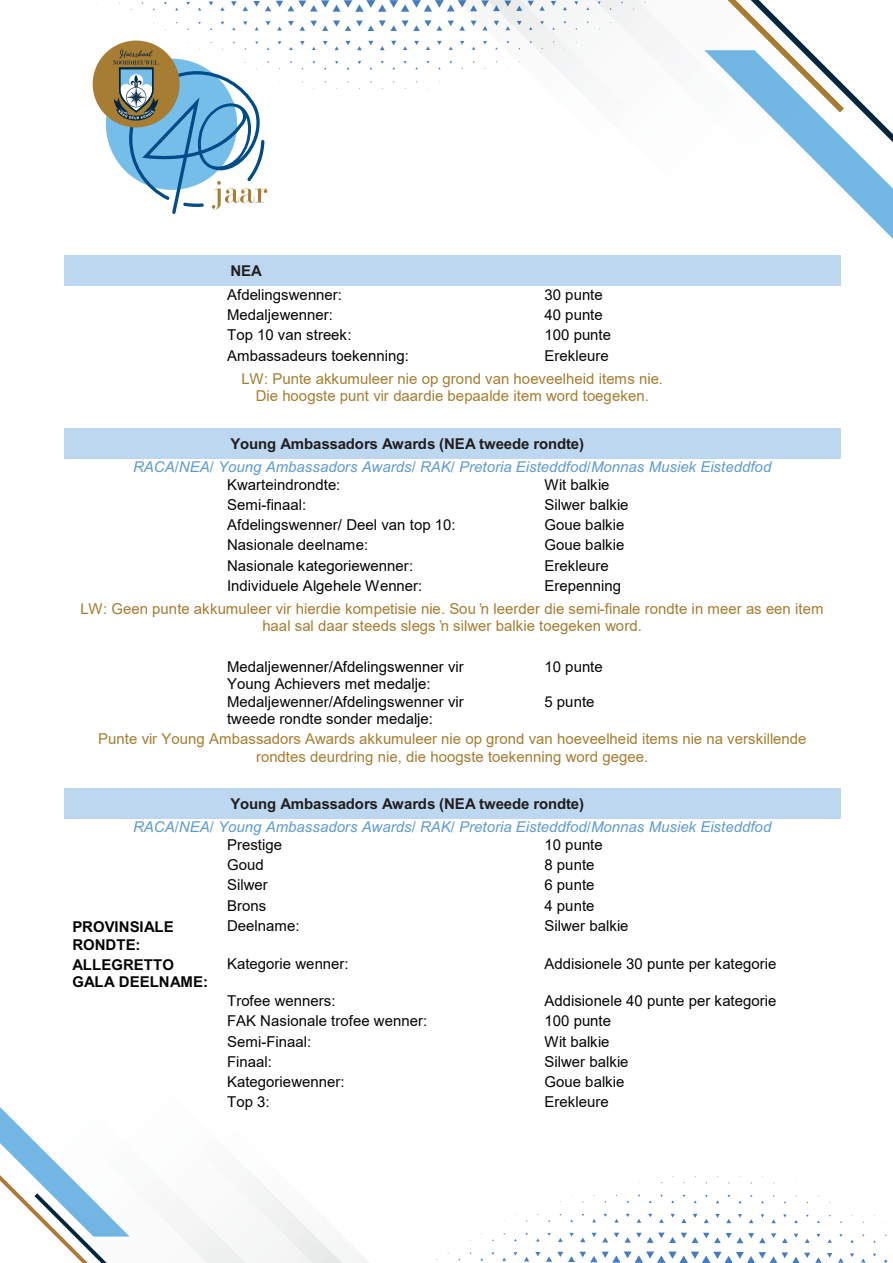
<style>
.page{position:relative;width:893px;height:1263px;background:#fff}
.page>*{position:absolute;margin:0;border:0;box-sizing:border-box;transform-origin:0 0}
.t1{font:15px/17.2px "Arial";color:#040503}
.t2{font:15px/17.1px "Arial";color:#a67c30;text-align:center}
.t3{font:italic 15px "Arial";color:#5d9ad2}
.t4{font:700 15px "Arial";letter-spacing:-.01em;color:#211d1e}
.t5{font:700 15px/17.2px "Arial";letter-spacing:.005em;color:#040503}
</style>
<div class="page">
<svg style="left:368px;top:41px;width:5px;height:4px"></svg>
<svg style="left:357px;top:46px;width:5px;height:4px"></svg>
<svg style="left:345px;top:41px;width:6px;height:4px"></svg>
<svg style="left:323px;top:41px;width:5px;height:4px"></svg>
<svg style="left:300px;top:41px;width:5px;height:4px"></svg>
<svg style="left:300px;top:20px;width:74px;height:11px"></svg>
<svg style="left:288px;top:21px;width:6px;height:5px"></svg>
<svg style="left:277px;top:27px;width:5px;height:4px"></svg>
<svg style="left:266px;top:21px;width:5px;height:4px"></svg>
<svg style="left:243px;top:21px;width:4px;height:4px"></svg>
<svg style="left:243px;top:0;width:133px;height:12px"></svg>
<svg style="left:231px;top:1px;width:6px;height:5px"></svg>
<svg style="left:220px;top:7px;width:5px;height:4px"></svg>
<svg style="left:209px;top:2px;width:4px;height:4px"></svg>
<svg style="left:524px;top:1257px;width:5px;height:4px"></svg>
<svg style="left:535px;top:1252px;width:5px;height:4px"></svg>
<svg style="left:558px;top:1238px;width:5px;height:4px"></svg>
<svg style="left:569px;top:1233px;width:5px;height:4px"></svg>
<svg style="left:580px;top:1237px;width:5px;height:5px"></svg>
<svg style="left:591px;top:1233px;width:17px;height:9px"></svg>
<svg style="left:637px;top:1219px;width:4px;height:4px"></svg>
<svg style="left:659px;top:1219px;width:5px;height:4px"></svg>
<svg style="left:681px;top:1218px;width:5px;height:5px"></svg>
<svg style="left:693px;top:1214px;width:4px;height:4px"></svg>
<svg style="left:546px;top:1251px;width:153px;height:12px"></svg>
<svg style="left:704px;top:1219px;width:5px;height:4px"></svg>
<svg style="left:715px;top:1214px;width:5px;height:4px"></svg>
<svg style="left:726px;top:1219px;width:5px;height:4px"></svg>
<svg style="left:738px;top:1214px;width:4px;height:4px"></svg>
<svg style="left:749px;top:1219px;width:4px;height:4px"></svg>
<svg style="left:771px;top:1219px;width:5px;height:4px"></svg>
<svg style="left:614px;top:1232px;width:162px;height:11px"></svg>
<svg style="left:782px;top:1238px;width:6px;height:5px"></svg>
<svg style="left:794px;top:1233px;width:4px;height:4px"></svg>
<svg style="left:805px;top:1239px;width:5px;height:4px"></svg>
<svg style="left:827px;top:1239px;width:5px;height:4px"></svg>
<svg style="left:702px;top:1252px;width:130px;height:11px"></svg>
<svg style="left:838px;top:1258px;width:6px;height:5px"></svg>
<svg style="left:850px;top:1253px;width:4px;height:4px"></svg>
<svg style="left:378px;top:0;width:65px;height:102px"></svg>
<svg style="left:443px;top:0;width:213px;height:89px"></svg>
<svg style="left:180px;top:1181px;width:189px;height:82px"></svg>
<svg style="left:704px;top:0;width:189px;height:239px"></svg>
<div style="left:93px;top:41px;width:87px;height:86px;background:#a77c33;border-radius:50%"></div>
<svg style="left:113px;top:42px;width:156px;height:172px"></svg>
<svg style="left:0;top:1107px;width:130px;height:156px"></svg>
<div style="left:64px;top:256px;width:155px;height:30px;background:#bcd7ef"></div>
<div style="left:219px;top:256px;width:621px;height:30px;background:#bcd7ef"></div>
<div style="left:64px;top:428px;width:155px;height:30px;background:#bcd7ef"></div>
<div style="left:219px;top:428px;width:621px;height:30px;background:#bcd7ef"></div>
<div style="left:64px;top:788px;width:155px;height:30px;background:#bcd7ef"></div>
<div style="left:219px;top:788px;width:621px;height:30px;background:#bcd7ef"></div>
<p class="t4" style="left:230px;top:262px;width:33px">NEA</p>
<p class="t1" style="left:227px;top:286px;width:116px">Afdelingswenner:</p>
<p class="t1" style="left:544px;top:286px;width:60px">30 punte</p>
<p class="t1" style="left:227px;top:306px;width:107px">Medaljewenner:</p>
<p class="t1" style="left:544px;top:306px;width:60px">40 punte</p>
<p class="t1" style="left:227px;top:326px;width:126px">Top 10 van streek:</p>
<p class="t1" style="left:544px;top:326px;width:68px">100 punte</p>
<p class="t1" style="left:227px;top:347px;width:183px">Ambassadeurs toekenning:</p>
<p class="t1" style="left:544px;top:347px;width:66px">Erekleure</p>
<p class="t2" style="left:242px;top:370px;width:423px">LW: Punte akkumuleer nie op grond van hoeveelheid items nie.<br>Die hoogste punt vir daardie bepaalde item word toegeken.</p>
<p class="t4" style="left:230px;top:434px;width:355px">Young Ambassadors Awards (NEA tweede rondte)</p>
<p class="t3" style="left:133px;top:458px;width:640px">RACA/NEA/ Young Ambassadors Awards/ RAK/ Pretoria Eisteddfod/Monnas Musiek Eisteddfod</p>
<p class="t1" style="left:227px;top:475px;width:115px">Kwarteindrondte:</p>
<p class="t1" style="left:544px;top:475px;width:67px">Wit balkie</p>
<p class="t1" style="left:227px;top:496px;width:81px">Semi-finaal:</p>
<p class="t1" style="left:544px;top:496px;width:86px">Silwer balkie</p>
<p class="t1" style="left:227px;top:516px;width:230px">Afdelingswenner/ Deel van top 10:</p>
<p class="t1" style="left:544px;top:516px;width:82px">Goue balkie</p>
<p class="t1" style="left:227px;top:536px;width:143px">Nasionale deelname:</p>
<p class="t1" style="left:544px;top:536px;width:82px">Goue balkie</p>
<p class="t1" style="left:227px;top:557px;width:188px">Nasionale kategoriewenner:</p>
<p class="t1" style="left:544px;top:557px;width:66px">Erekleure</p>
<p class="t1" style="left:227px;top:577px;width:197px">Individuele Algehele Wenner:</p>
<p class="t1" style="left:544px;top:577px;width:78px">Erepenning</p>
<p class="t2" style="left:81px;top:600px;width:744px">LW: Geen punte akkumuleer vir hierdie kompetisie nie. Sou ŉ leerder die semi-finale rondte in meer as een item haal sal daar steeds slegs ŉ silwer balkie toegeken word.</p>
<p class="t1" style="left:227px;top:658px;width:238px">Medaljewenner/Afdelingswenner vir<br>Young Achievers met medalje:</p>
<p class="t1" style="left:544px;top:658px;width:60px">10 punte</p>
<p class="t1" style="left:227px;top:693px;width:238px">Medaljewenner/Afdelingswenner vir tweede rondte sonder medalje:</p>
<p class="t1" style="left:544px;top:693px;width:51px">5 punte</p>
<p class="t2" style="left:98px;top:730px;width:710px">Punte vir Young Ambassadors Awards akkumuleer nie op grond van hoeveelheid items nie na verskillende rondtes deurdring nie, die hoogste toekenning word gegee.</p>
<p class="t4" style="left:230px;top:795px;width:355px">Young Ambassadors Awards (NEA tweede rondte)</p>
<p class="t3" style="left:133px;top:818px;width:640px">RACA/NEA/ Young Ambassadors Awards/ RAK/ Pretoria Eisteddfod/Monnas Musiek Eisteddfod</p>
<p class="t1" style="left:227px;top:836px;width:56px">Prestige</p>
<p class="t1" style="left:544px;top:836px;width:60px">10 punte</p>
<p class="t1" style="left:227px;top:856px;width:38px">Goud</p>
<p class="t1" style="left:544px;top:856px;width:51px">8 punte</p>
<p class="t1" style="left:227px;top:876px;width:42px">Silwer</p>
<p class="t1" style="left:544px;top:876px;width:51px">6 punte</p>
<p class="t1" style="left:227px;top:897px;width:40px">Brons</p>
<p class="t1" style="left:544px;top:897px;width:51px">4 punte</p>
<p class="t5" style="left:72px;top:918px;width:103px">PROVINSIALE<br>RONDTE:</p>
<p class="t1" style="left:227px;top:917px;width:74px">Deelname:</p>
<p class="t1" style="left:544px;top:917px;width:86px">Silwer balkie</p>
<p class="t5" style="left:72px;top:956px;width:137px">ALLEGRETTO<br>GALA DEELNAME:</p>
<p class="t1" style="left:227px;top:954px;width:123px">Kategorie wenner:</p>
<p class="t1" style="left:544px;top:954px;width:233px">Addisionele 30 punte per kategorie</p>
<p class="t1" style="left:227px;top:992px;width:110px">Trofee wenners:</p>
<p class="t1" style="left:544px;top:992px;width:233px">Addisionele 40 punte per kategorie</p>
<p class="t1" style="left:227px;top:1012px;width:202px">FAK Nasionale trofee wenner:</p>
<p class="t1" style="left:544px;top:1012px;width:68px">100 punte</p>
<p class="t1" style="left:227px;top:1032px;width:86px">Semi-Finaal:</p>
<p class="t1" style="left:544px;top:1032px;width:67px">Wit balkie</p>
<p class="t1" style="left:227px;top:1053px;width:46px">Finaal:</p>
<p class="t1" style="left:544px;top:1053px;width:86px">Silwer balkie</p>
<p class="t1" style="left:227px;top:1073px;width:119px">Kategoriewenner:</p>
<p class="t1" style="left:544px;top:1073px;width:82px">Goue balkie</p>
<p class="t1" style="left:227px;top:1093px;width:44px">Top 3:</p>
<p class="t1" style="left:544px;top:1093px;width:66px">Erekleure</p>
</div>
